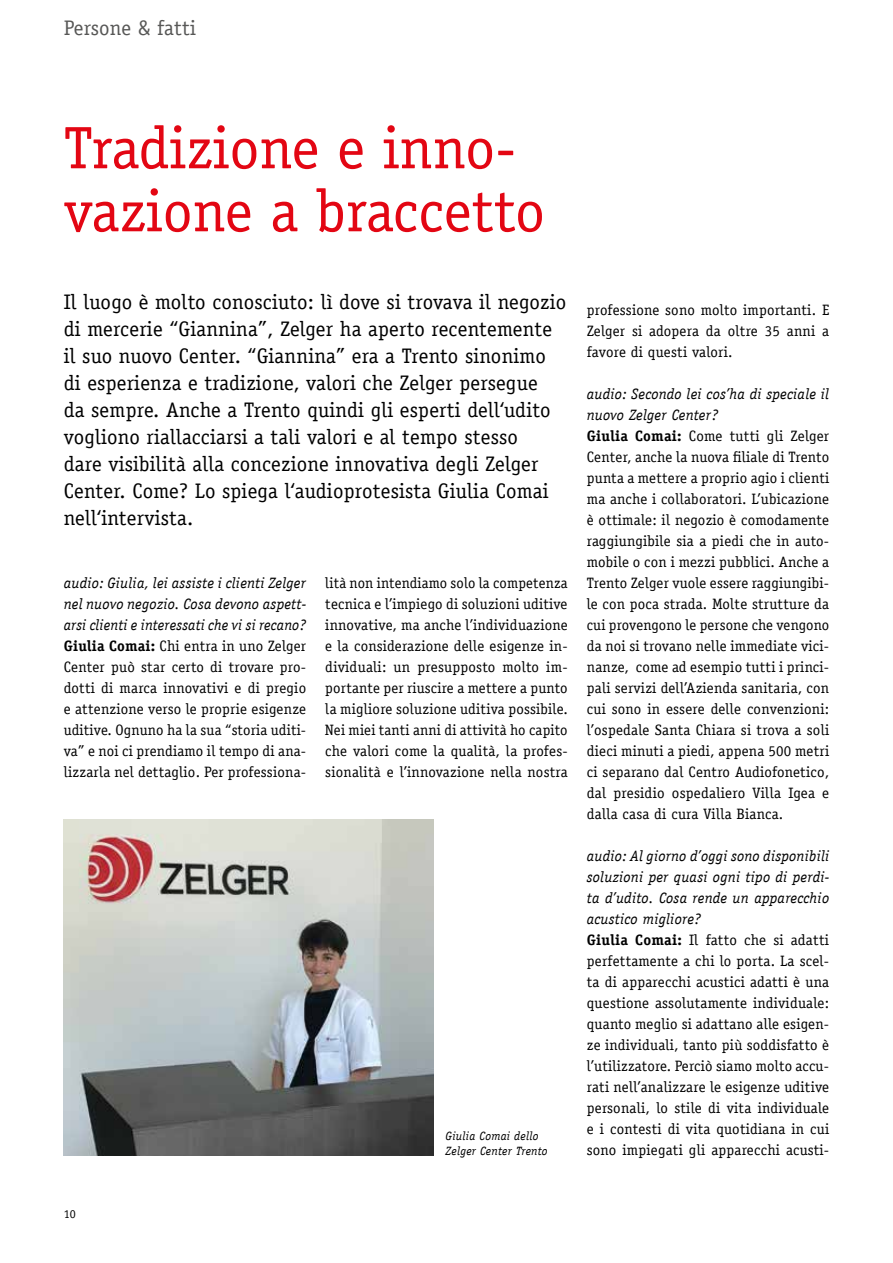
<style>
.page{position:relative;width:893px;height:1263px;background:#fff}
.page>*{position:absolute;margin:0;border:0;box-sizing:border-box;transform-origin:0 0}
.t1{font:60px/63px "Officina Serif";color:#e30613}
.t2{font:21px/27px "Officina Serif";letter-spacing:.01em;color:#000}
.t3{font:21px "Officina Serif";letter-spacing:.01em;color:#575756}
.t4{font:15px/21px "Officina Serif";letter-spacing:.015em;color:#000;text-align:justify}
.t5{font:italic 12px/15px "Officina Serif";letter-spacing:.02em;color:#000}
.t6{font:12px "Officina Serif";color:#000}
.s1{font-style:italic}
.s2{font-weight:700}
</style>
<div class="page">
<img style="left:64px;top:819px;width:370px;height:336px">
<h2 class="t3" style="left:64px;top:16px;width:134px">Persone &amp; fatti</h2>
<h1 class="t1" style="left:64px;top:117px;width:483px">Tradizione e inno&shy;vazione a braccetto</h1>
<p class="t2" style="left:64px;top:289px;width:504px">Il luogo è molto conosciuto: lì dove si trovava il negozio di mercerie “Giannina”, Zelger ha aperto recentemente il suo nuovo Center. “Giannina” era a Trento sinonimo di esperienza e tradizione, valori che Zelger persegue<br>da sempre. Anche a Trento quindi gli esperti dell‘udito vogliono riallacciarsi a tali valori e al tempo stesso<br>dare visibilità alla concezione innovativa degli Zelger Center. Come? Lo spiega l‘audioprotesista Giulia Comai nell‘intervista.</p>
<p class="t4" style="left:587px;top:300px;width:244px">professione sono molto importanti. E Zelger si adopera da oltre 35 anni a favore di questi valori.</p>
<p class="t4" style="left:587px;top:384px;width:244px;text-align:left"><span class="s1">audio: Secondo lei cos’ha di speciale il nuovo Zelger Center?<br></span><span class="s2">Giulia Comai:</span> Come tutti gli Zelger Center, anche la nuova filiale di Trento punta a mettere a proprio agio i clienti ma anche i collaboratori. L’ubicazione è ottimale: il negozio è comodamente raggiungibile sia a piedi che in auto&shy;mobile o con i mezzi pubblici. Anche a Trento Zelger vuole essere raggiungibi&shy;le con poca strada. Molte strutture da cui provengono le persone che vengono da noi si trovano nelle immediate vici&shy;nanze, come ad esempio tutti i princi&shy;pali servizi dell’Azienda sanitaria, con cui sono in essere delle convenzioni: l’ospedale Santa Chiara si trova a soli dieci minuti a piedi, appena 500 metri ci separano dal Centro Audiofonetico, dal presidio ospedaliero Villa Igea e dalla casa di cura Villa Bianca.</p>
<p class="t4" style="left:587px;top:846px;width:244px;text-align:left"><span class="s1">audio: Al giorno d’oggi sono disponibili soluzioni per quasi ogni tipo di perdi&shy;ta d’udito. Cosa rende un apparecchio acustico migliore?<br></span><span class="s2">Giulia Comai:</span> Il fatto che si adatti perfettamente a chi lo porta. La scel&shy;ta di apparecchi acustici adatti è una questione assolutamente individuale: quanto meglio si adattano alle esigen&shy;ze individuali, tanto più soddisfatto è l’utilizzatore. Perciò siamo molto accu&shy;rati nell’analizzare le esigenze uditive personali, lo stile di vita individuale e i contesti di vita quotidiana in cui sono impiegati gli apparecchi acusti-</p>
<p class="t4" style="left:64px;top:573px;width:244px"><span class="s1">audio: Giulia, lei assiste i clienti Zelger nel nuovo negozio. Cosa devono aspett&shy;arsi clienti e interessati che vi si recano?<br></span><span class="s2">Giulia Comai:</span> Chi entra in uno Zelger Center può star certo di trovare pro&shy;dotti di marca innovativi e di pregio e attenzione verso le proprie esigenze uditive. Ognuno ha la sua “storia uditi&shy;va” e noi ci prendiamo il tempo di ana&shy;lizzarla nel dettaglio. Per professiona-</p>
<p class="t4" style="left:325px;top:573px;width:244px">lità non intendiamo solo la competenza tecnica e l’impiego di soluzioni uditive innovative, ma anche l’individuazione e la considerazione delle esigenze in&shy;dividuali: un presupposto molto im&shy;portante per riuscire a mettere a punto la migliore soluzione uditiva possibile.<br>Nei miei tanti anni di attività ho capito che valori come la qualità, la profes&shy;sionalità e l’innovazione nella nostra</p>
<p class="t5" style="left:446px;top:1128px;width:104px">Giulia Comai dello<br>Zelger Center Trento</p>
<p class="t6" style="left:64px;top:1207px;width:13px">10</p>
</div>
